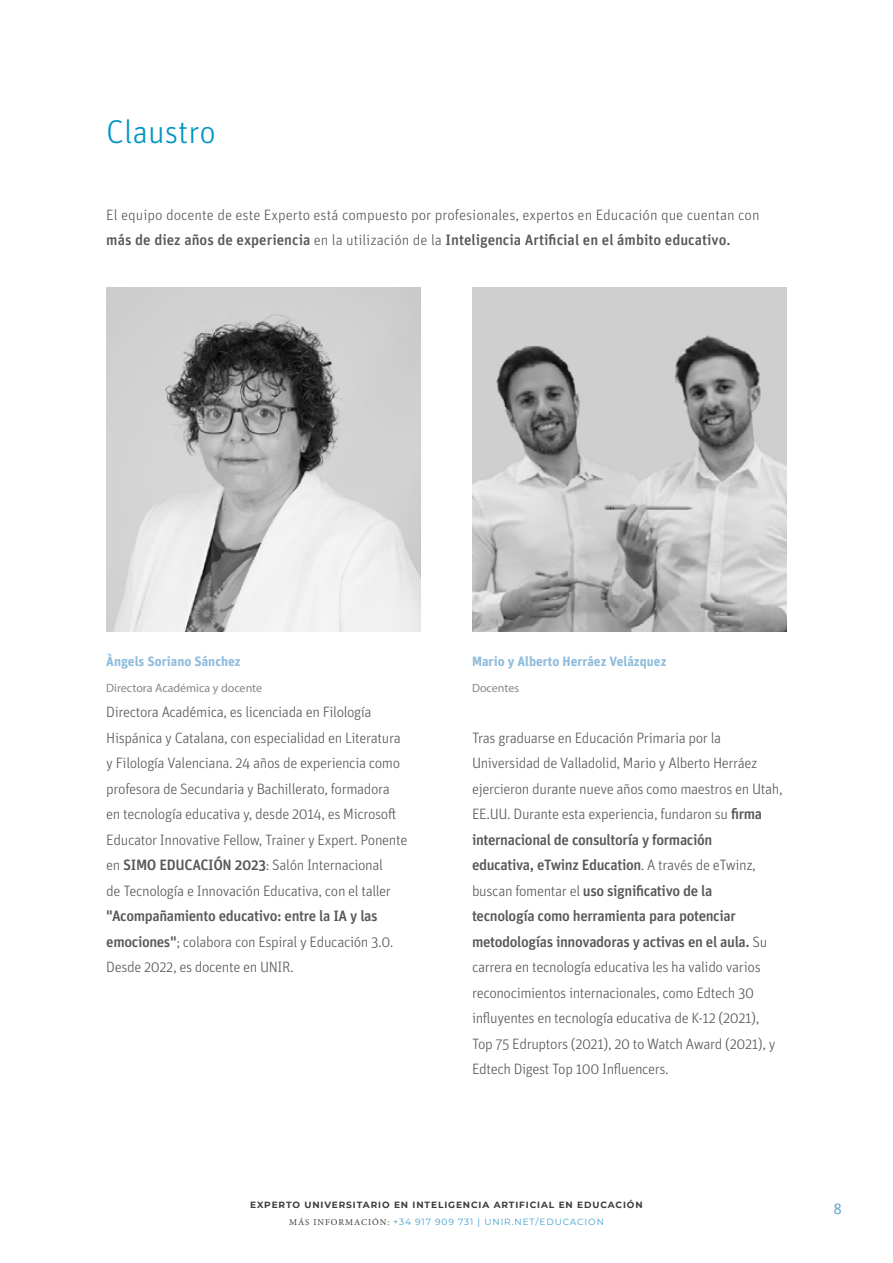
<style>
.page{position:relative;width:893px;height:1263px;background:#fff}
.page>*{position:absolute;margin:0;border:0;box-sizing:border-box;transform-origin:0 0}
.t1{font:300 33px "Unit OT";color:#0095c3}
.t2{font:300 15px/25.5px "Unit OT";letter-spacing:-.025em;color:#575756}
.t3{font:300 15px/25.5px "Unit OT";color:#575756}
.t4{font:15px "Myriad Pro";color:#5fa8d0}
.t5{font:700 13.5px "Unit OT";color:#90bddc}
.t6{font:12px "Myriad Pro";color:#878787}
.t7{font:700 9px/16.5px "Montserrat";letter-spacing:.1em;color:#3c3c3b;text-align:center}
.s1{font-weight:500}
.s2{font-family:"Minion Pro";font-weight:400}
.s3{font-weight:400;color:#3e9ec9}
.s4{font-family:"Unit OT"}
</style>
<div class="page">
<img style="left:106px;top:287px;width:315px;height:344px">
<img style="left:472px;top:287px;width:315px;height:344px">
<h1 class="t1" style="left:106px;top:112px;width:111px">Claustro</h1>
<p class="t3" style="left:106px;top:202px;width:655px">El equipo docente de este Experto está compuesto por profesionales, expertos en Educación que cuentan con <span class="s1">más de diez años de experiencia</span> en la utilización de la <span class="s1">Inteligencia Artificial en el ámbito educativo.</span></p>
<p class="t5" style="left:106px;top:653px;width:136px">Àngels Soriano Sánchez</p>
<p class="t6" style="left:106px;top:680px;width:157px">Directora Académica y docente</p>
<p class="t2" style="left:106px;top:699px;width:303px">Directora Académica, es licenciada en Filología Hispánica y Catalana, con especialidad en Literatura y Filología Valenciana. 24 años de experiencia como profesora de Secundaria y Bachillerato, formadora en tecnología educativa y, desde 2014, es Microsoft Educator Innovative Fellow, Trainer y Expert. Ponente en <span class="s1">SIMO EDUCACIÓN 2023</span>: Salón Internacional<br>de Tecnología e Innovación Educativa, con el taller</p>
<p class="t2" style="left:106px;top:903px;width:289px"><span class="s1">"Acompañamiento educativo: entre la IA y las emociones"</span>; colabora con Espiral y Educación 3.0.<br>Desde 2022, es docente en UNIR.</p>
<p class="t5" style="left:472px;top:653px;width:196px">Mario y Alberto Herráez Velázquez</p>
<p class="t6" style="left:472px;top:680px;width:49px">Docentes</p>
<p class="t2" style="left:472px;top:725px;width:312px">Tras graduarse en Educación Primaria por la Universidad de Valladolid, Mario y Alberto Herráez ejercieron durante nueve años como maestros en Utah, EE.UU. Durante esta experiencia, fundaron su <span class="s1">firma internacional de consultoría y formación<br>educativa, eTwinz Education</span>. A través de eTwinz, buscan fomentar el <span class="s1">uso significativo de la<br>tecnología como herramienta para potenciar metodologías innovadoras y activas en el aula.</span> Su carrera en tecnología educativa les ha valido varios reconocimientos internacionales, como Edtech 30 influyentes en tecnología educativa de K-12 (2021), Top 75 Edruptors (2021), 20 to Watch Award (2021), y Edtech Digest Top 100 Influencers.</p>
<p class="t7" style="left:250px;top:1196px;width:394px">EXPERTO UNIVERSITARIO EN INTELIGENCIA ARTIFICIAL EN EDUCACIÓN<br><span class="s2">MÁS INFORMACIÓN:</span> <span class="s3">+34 917 909 731 | UNIR.NET/EDUCACION</span></p>
<p class="t4" style="left:812px;top:1200px;width:31px">» <span class="s4">8</span></p>
</div>
